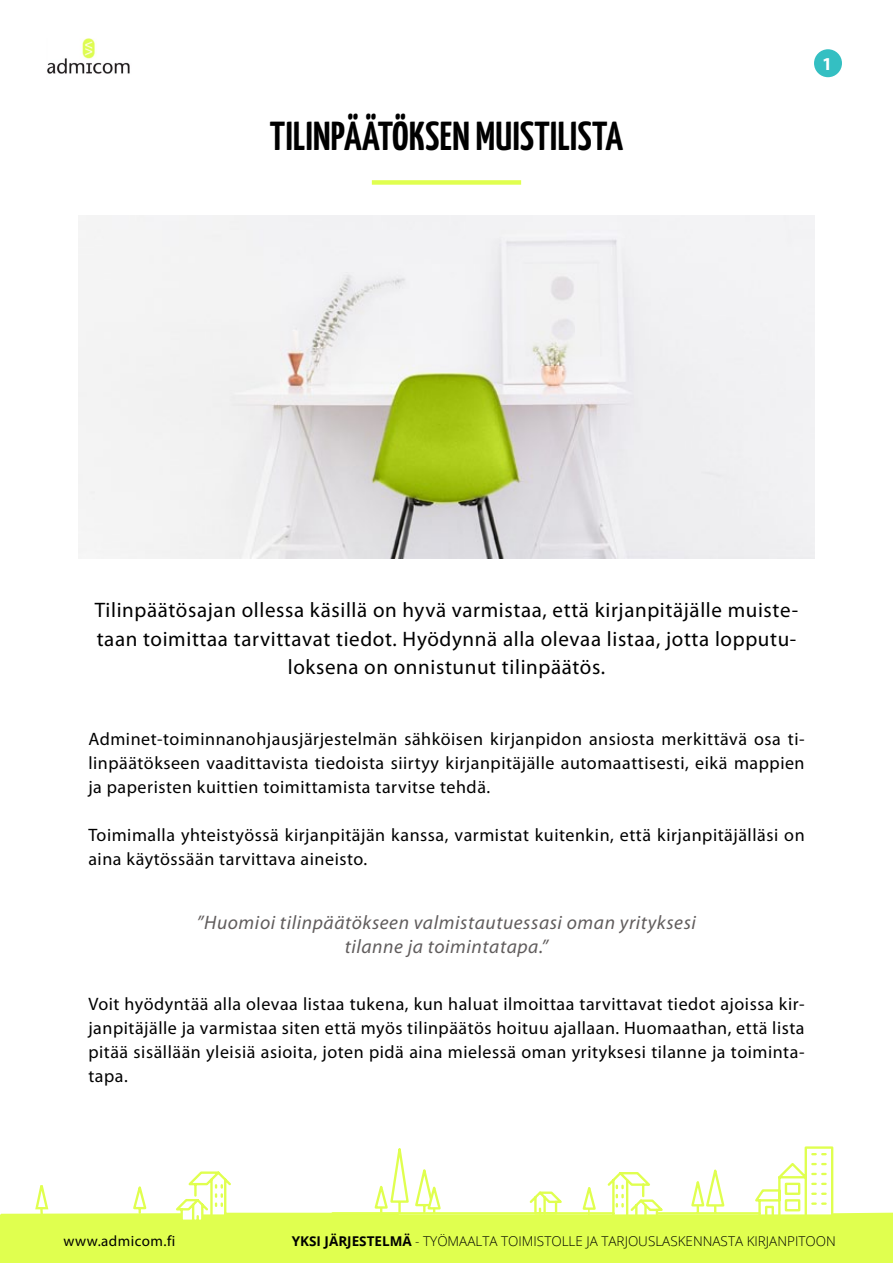
<style>
.page{position:relative;width:893px;height:1263px;background:#fff}
.page>*{position:absolute;margin:0;border:0;box-sizing:border-box;transform-origin:0 0}
.t1{font:700 40.5px "Yanone Kaffeesatz";letter-spacing:.01em;color:#000}
.t2{font:21px/28.5px "Myriad Pro";letter-spacing:.03em;color:#000;text-align:center}
.t3{font:italic 19.5px/24px "Myriad Pro";letter-spacing:.03em;color:#615d5d;text-align:center}
.t4{font:700 18.15px "Myriad Pro";color:#fff}
.t5{font:18px/24px "Myriad Pro";letter-spacing:.03em;color:#000;text-align:justify}
.t6{font:15px "Myriad Pro";letter-spacing:.03em;color:#000}
.t7{font:300 13.5px "Open Sans";color:#000}
.s1{font-weight:700}
</style>
<div class="page">
<div style="left:372px;top:180px;width:149px;height:5px;background:#e0ff4f"></div>
<img style="left:79px;top:216px;width:735px;height:342px">
<svg style="left:0;top:1146px;width:893px;height:117px"></svg>
<div style="left:814px;top:49px;width:28px;height:28px;background:#34bfc2;border-radius:50%"></div>
<img style="left:47px;top:39px;width:83px;height:35px">
<h1 class="t1" style="left:270px;top:111px;width:355px">TILINPÄÄTÖKSEN MUISTILISTA</h1>
<p class="t4" style="left:822px;top:52px;width:12px">1</p>
<p class="t2" style="left:95px;top:595px;width:705px">Tilinpäätösajan ollessa käsillä on hyvä varmistaa, että kirjanpitäjälle muiste&shy;taan toimittaa tarvittavat tiedot. Hyödynnä alla olevaa listaa, jotta lopputu&shy;loksena on onnistunut tilinpäätös.</p>
<p class="t5" style="left:88px;top:727px;width:718px">Adminet-toiminnanohjausjärjestelmän sähköisen kirjanpidon ansiosta merkittävä osa ti&shy;linpäätökseen vaadittavista tiedoista siirtyy kirjanpitäjälle automaattisesti, eikä mappien ja paperisten kuittien toimittamista tarvitse tehdä.</p>
<p class="t5" style="left:88px;top:823px;width:718px">Toimimalla yhteistyössä kirjanpitäjän kanssa, varmistat kuitenkin, että kirjanpitäjälläsi on aina käytössään tarvittava aineisto.</p>
<p class="t3" style="left:197px;top:910px;width:501px">”Huomioi tilinpäätökseen valmistautuessasi oman yrityksesi tilanne ja toimintatapa.”</p>
<p class="t5" style="left:88px;top:991px;width:718px">Voit hyödyntää alla olevaa listaa tukena, kun haluat ilmoittaa tarvittavat tiedot ajoissa kir&shy;janpitäjälle ja varmistaa siten että myös tilinpäätös hoituu ajallaan. Huomaathan, että lista pitää sisällään yleisiä asioita, joten pidä aina mielessä oman yrityksesi tilanne ja toiminta&shy;tapa.</p>
<p class="t6" style="left:64px;top:1231px;width:113px">www.admicom.fi</p>
<p class="t7" style="left:292px;top:1232px;width:546px"><span class="s1">YKSI JÄRJESTELMÄ</span> - TYÖMAALTA TOIMISTOLLE JA TARJOUSLASKENNASTA KIRJANPITOON</p>
</div>
